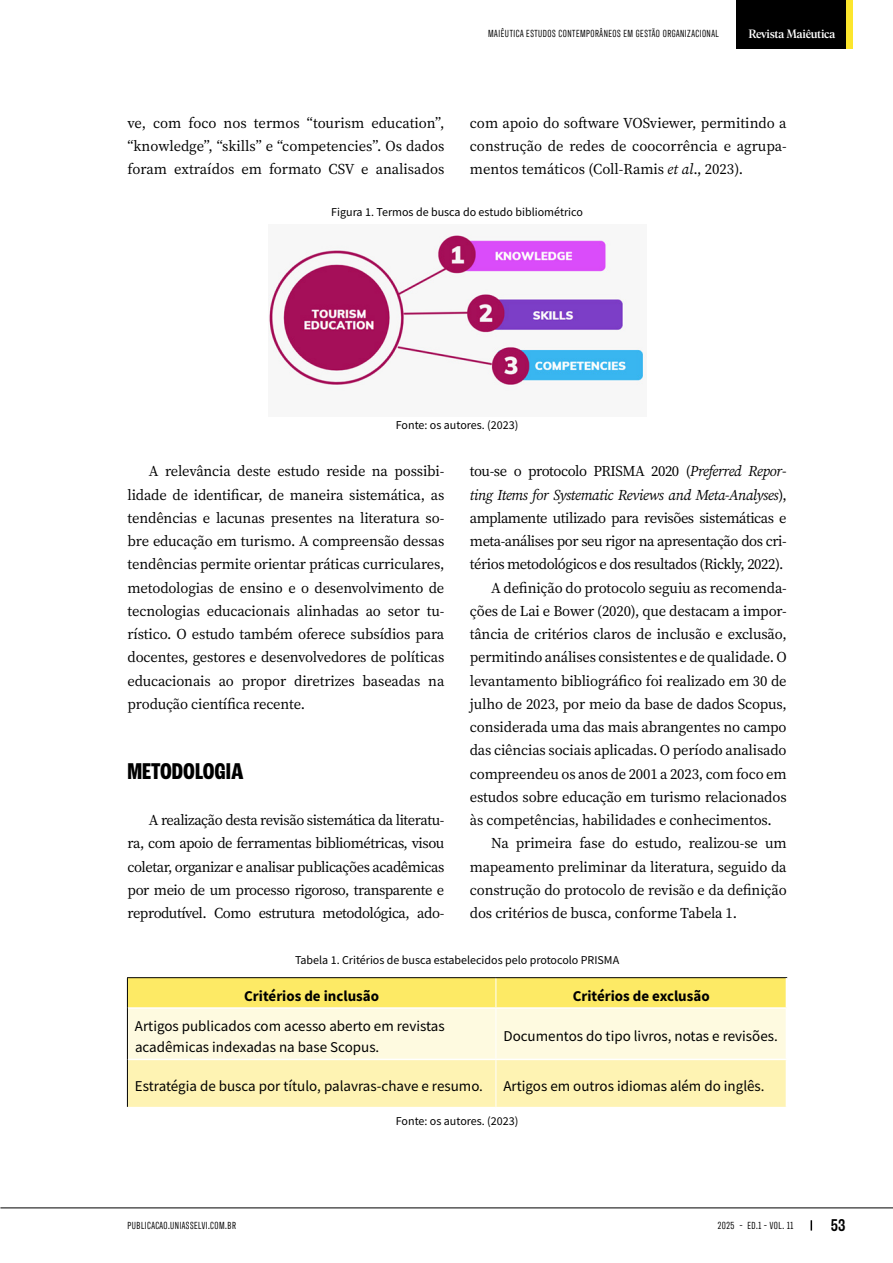
<style>
.page{position:relative;width:893px;height:1263px;background:#fff}
.page>*{position:absolute;margin:0;border:0;box-sizing:border-box;transform-origin:0 0}
.t1{font:700 condensed 24px "Roc Grotesk";color:#000}
.t2{font:500 condensed 18px "Roc Grotesk";color:#000}
.t3{font:15px/23.2px "Source Serif 4 Subhead";letter-spacing:-.01em;color:#000;text-align:justify}
.t4{font:15px/21px "Source Sans Pro";color:#000}
.t5{font:15px "Source Serif 4 Subhead";letter-spacing:-.03em;color:#000}
.t6{font:italic 15px "Source Serif 4 Subhead";letter-spacing:-.03em;color:#000}
.t7{font:700 15px "Source Sans Pro";color:#000}
.t8{font:500 13.05px "Geller Headline";letter-spacing:-.025em;color:#fff}
.t9{font:12px "Source Sans Pro";color:#000}
.t10{font:10.5px "Antarctican Headline";letter-spacing:.05em;color:#000}
.s1{font-style:italic}
.s2{font-style:normal}
</style>
<div class="page">
<hr style="left:0;top:1207px;width:893px;height:1px;background:#000">
<div style="left:737px;top:0;width:116px;height:49px;background:#000"></div>
<img style="left:268px;top:235px;width:378px;height:150px">
<hr style="left:127px;top:977px;width:369px;height:1px;background:#000">
<hr style="left:496px;top:977px;width:291px;height:1px;background:#000">
<svg style="left:127px;top:978px;width:659px;height:129px"></svg>
<hr style="left:128px;top:1007px;width:368px;height:2px;background:#fff">
<hr style="left:496px;top:1007px;width:291px;height:2px;background:#fff">
<hr style="left:127px;top:1008px;width:1px;height:51px;background:#000">
<hr style="left:127px;top:1059px;width:1px;height:48px;background:#000">
<p class="t10" style="left:488px;top:26px;width:232px">MAIÊUTICA ESTUDOS CONTEMPORÂNEOS EM GESTÃO ORGANIZACIONAL</p>
<p class="t8" style="left:748px;top:24px;width:89px">Revista Maiêutica</p>
<p class="t3" style="left:128px;top:111px;width:318px">ve, com foco nos termos “tourism education”, “knowledge”, “skills” e “competencies”. Os dados foram extraídos em formato CSV e analisados</p>
<p class="t3" style="left:470px;top:111px;width:318px">com apoio do software VOSviewer, permitindo a construção de redes de coocorrência e agrupa&shy;mentos temáticos (Coll-Ramis <span class="s1">et al</span>., 2023).</p>
<p class="t9" style="left:331px;top:204px;width:253px">Figura 1. Termos de busca do estudo bibliométrico</p>
<p class="t9" style="left:396px;top:417px;width:124px">Fonte: os autores. (2023)</p>
<p class="t3" style="left:128px;top:460px;width:318px;text-indent:21px">A relevância deste estudo reside na possibi&shy;lidade de identificar, de maneira sistemática, as tendências e lacunas presentes na literatura so&shy;bre educação em turismo. A compreensão dessas tendências permite orientar práticas curriculares, metodologias de ensino e o desenvolvimento de tecnologias educacionais alinhadas ao setor tu&shy;rístico. O estudo também oferece subsídios para docentes, gestores e desenvolvedores de políticas educacionais ao propor diretrizes baseadas na produção científica recente.</p>
<p class="t5" style="left:470px;top:461px;width:318px">tou-se o protocolo PRISMA 2020 (<span class="s1">Preferred Repor-</span></p>
<p class="t6" style="left:470px;top:485px;width:318px">ting Items for Systematic Reviews and Meta-Analyses<span class="s2">),</span></p>
<p class="t5" style="left:470px;top:508px;width:318px">amplamente utilizado para revisões sistemáticas e</p>
<p class="t5" style="left:470px;top:531px;width:318px">meta-análises por seu rigor na apresentação dos cri-</p>
<p class="t5" style="left:470px;top:554px;width:315px">térios metodológicos e dos resultados (Rickly, 2022).</p>
<p class="t3" style="left:491px;top:576px;width:297px">A definição do protocolo seguiu as recomenda-</p>
<p class="t3" style="left:470px;top:599px;width:318px">ções de Lai e Bower (2020), que destacam a impor-</p>
<p class="t3" style="left:470px;top:622px;width:318px">tância de critérios claros de inclusão e exclusão,</p>
<p class="t3" style="left:470px;top:646px;width:318px">permitindo análises consistentes e de qualidade. O</p>
<p class="t3" style="left:470px;top:669px;width:318px">levantamento bibliográfico foi realizado em 30 de</p>
<p class="t3" style="left:470px;top:692px;width:318px">julho de 2023, por meio da base de dados Scopus,</p>
<p class="t3" style="left:470px;top:715px;width:318px">considerada uma das mais abrangentes no campo</p>
<p class="t3" style="left:470px;top:739px;width:318px">das ciências sociais aplicadas. O período analisado</p>
<p class="t3" style="left:470px;top:762px;width:318px">compreendeu os anos de 2001 a 2023, com foco em</p>
<p class="t3" style="left:470px;top:785px;width:318px">estudos sobre educação em turismo relacionados</p>
<p class="t3" style="left:470px;top:808px;width:303px">às competências, habilidades e conhecimentos.</p>
<p class="t3" style="left:491px;top:832px;width:297px">Na primeira fase do estudo, realizou-se um</p>
<p class="t3" style="left:470px;top:855px;width:318px">mapeamento preliminar da literatura, seguido da</p>
<p class="t3" style="left:470px;top:878px;width:318px">construção do protocolo de revisão e da definição</p>
<p class="t3" style="left:470px;top:901px;width:269px">dos critérios de busca, conforme Tabela 1.</p>
<h1 class="t1" style="left:128px;top:756px;width:118px">METODOLOGIA</h1>
<p class="t3" style="left:128px;top:808px;width:318px;text-indent:21px">A realização desta revisão sistemática da literatu&shy;ra, com apoio de ferramentas bibliométricas, visou coletar, organizar e analisar publicações acadêmicas por meio de um processo rigoroso, transparente e reprodutível. Como estrutura metodológica, ado-</p>
<p class="t9" style="left:295px;top:952px;width:326px">Tabela 1. Critérios de busca estabelecidos pelo protocolo PRISMA</p>
<p class="t7" style="left:244px;top:985px;width:136px">Critérios de inclusão</p>
<p class="t7" style="left:573px;top:985px;width:138px">Critérios de exclusão</p>
<p class="t4" style="left:135px;top:1015px;width:311px">Artigos publicados com acesso aberto em revistas acadêmicas indexadas na base Scopus.</p>
<p class="t4" style="left:503px;top:1026px;width:276px">Documentos do tipo livros, notas e revisões.</p>
<p class="t4" style="left:135px;top:1075px;width:350px">Estratégia de busca por título, palavras-chave e resumo.</p>
<p class="t4" style="left:503px;top:1075px;width:263px">Artigos em outros idiomas além do inglês.</p>
<p class="t9" style="left:396px;top:1113px;width:124px">Fonte: os autores. (2023)</p>
<p class="t10" style="left:128px;top:1218px;width:110px">PUBLICACAO.UNIASSELVI.COM.BR</p>
<p class="t10" style="left:718px;top:1218px;width:77px">2025 - ED.1 - VOL. 11</p>
<p class="t2" style="left:831px;top:1215px;width:16px">53</p>
</div>
